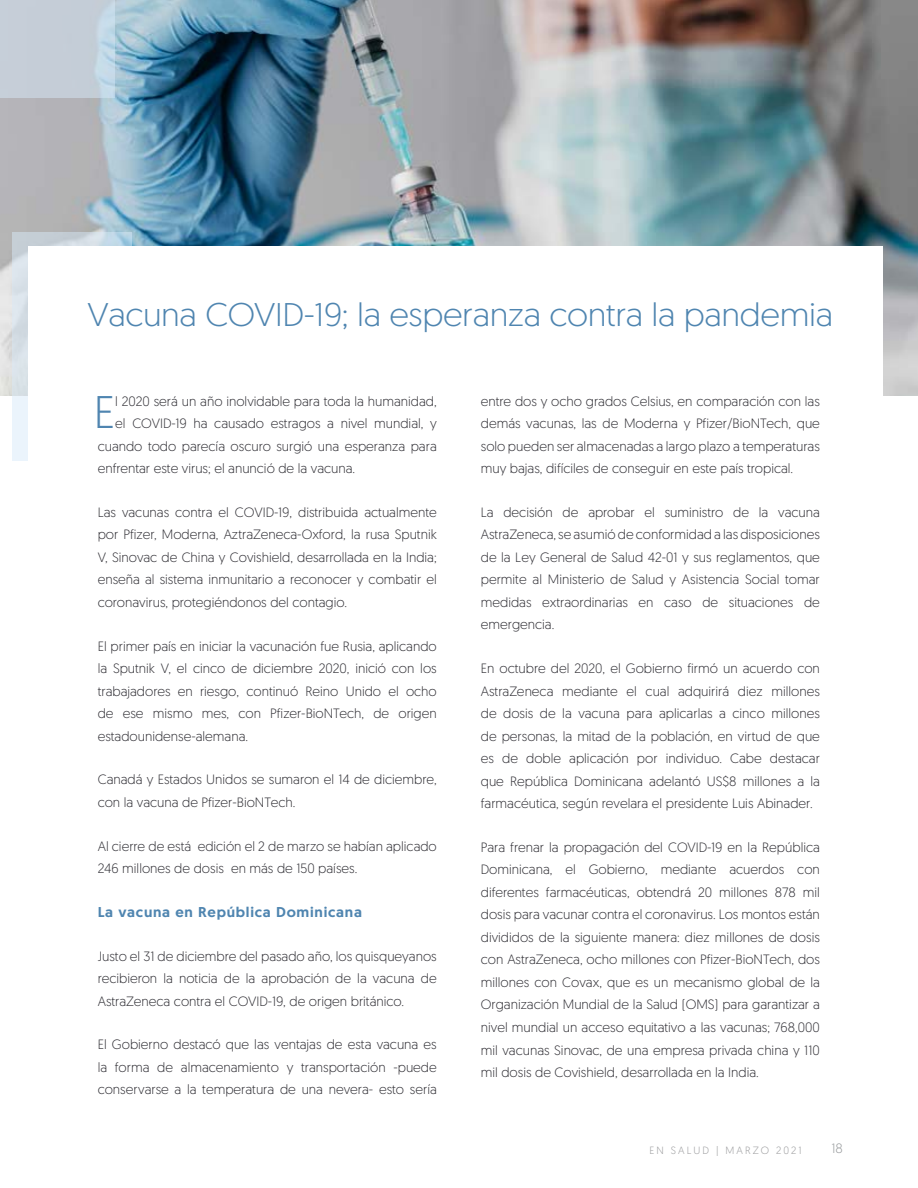
<style>
.page{position:relative;width:918px;height:1188px;background:#fff}
.page>*{position:absolute;margin:0;border:0;box-sizing:border-box;transform-origin:0 0}
.t1{font:300 45.6px "Geomanist";color:#4f85b0}
.t2{font:300 32.85px "Geomanist";letter-spacing:-.01em;color:#4f85b0;scale:1.05 1}
.t3{font:500 14.25px "Geomanist";letter-spacing:.05em;color:#4f85b0;scale:1.05 1}
.t4{font:300 13.5px/22.5px "Geomanist";color:#302f35;text-align:justify}
.t5{font:300 13.5px "Geomanist";color:#979a9c}
.t6{font:300 10.5px "Geomanist";letter-spacing:.2em;color:#999a9c}
</style>
<div class="page">
<img style="left:0;top:0;width:918px;height:396px">
<div style="left:0;top:0;width:115px;height:98px;background:linear-gradient(to right,#c6cbd4,#c3d2de)"></div>
<svg style="left:12px;top:232px;width:119px;height:228px;background:#d6e0e8"></svg>
<div style="left:29px;top:246px;width:854px;height:234px;background:#fff"></div>
<h2 class="t2" style="left:88px;top:294px;width:712px">Vacuna COVID-19; la esperanza contra la pandemia</h2>
<h1 class="t1" style="left:94px;top:383px;width:23px">E</h1>
<p class="t4" style="left:115px;top:389px;width:323px">l 2020 será un año inolvidable para toda la humanidad,</p>
<p class="t4" style="left:115px;top:412px;width:323px">el COVID-19 ha causado estragos a nivel mundial, y</p>
<p class="t4" style="left:98px;top:434px;width:341px">cuando todo parecía oscuro surgió una esperanza para</p>
<p class="t4" style="left:98px;top:457px;width:259px">enfrentar este virus; el anunció de la vacuna.</p>
<p class="t4" style="left:98px;top:500px;width:341px">Las vacunas contra el COVID-19, distribuida actualmente por Pfizer, Moderna, AztraZeneca-Oxford, la rusa Sputnik V, Sinovac de China y Covishield, desarrollada en la India; enseña al sistema inmunitario a reconocer y combatir el coronavirus, protegiéndonos del contagio.</p>
<p class="t4" style="left:98px;top:634px;width:341px">El primer país en iniciar la vacunación fue Rusia, aplicando la Sputnik V, el cinco de diciembre 2020, inició con los trabajadores en riesgo, continuó Reino Unido el ocho de ese mismo mes, con Pfizer-BioNTech, de origen estadounidense-alemana.</p>
<p class="t4" style="left:98px;top:768px;width:341px">Canadá y Estados Unidos se sumaron el 14 de diciembre, con la vacuna de Pfizer-BioNTech.</p>
<p class="t4" style="left:98px;top:834px;width:341px">Al cierre de está edición el 2 de marzo se habían aplicado<br>246 millones de dosis en más de 150 países.</p>
<p class="t3" style="left:98px;top:902px;width:253px">La vacuna en República Dominicana</p>
<p class="t4" style="left:98px;top:944px;width:341px">Justo el 31 de diciembre del pasado año, los quisqueyanos recibieron la noticia de la aprobación de la vacuna de AstraZeneca contra el COVID-19, de origen británico.</p>
<p class="t4" style="left:98px;top:1033px;width:341px">El Gobierno destacó que las ventajas de esta vacuna es la forma de almacenamiento y transportación -puede conservarse a la temperatura de una nevera- esto sería</p>
<p class="t4" style="left:481px;top:389px;width:341px">entre dos y ocho grados Celsius, en comparación con las demás vacunas, las de Moderna y Pfizer/BioNTech, que solo pueden ser almacenadas a largo plazo a temperaturas muy bajas, difíciles de conseguir en este país tropical.</p>
<p class="t4" style="left:481px;top:500px;width:341px">La decisión de aprobar el suministro de la vacuna AstraZeneca, se asumió de conformidad a las disposiciones de la Ley General de Salud 42-01 y sus reglamentos, que permite al Ministerio de Salud y Asistencia Social tomar medidas extraordinarias en caso de situaciones de emergencia.</p>
<p class="t4" style="left:481px;top:657px;width:341px">En octubre del 2020, el Gobierno firmó un acuerdo con AstraZeneca mediante el cual adquirirá diez millones de dosis de la vacuna para aplicarlas a cinco millones de personas, la mitad de la población, en virtud de que es de doble aplicación por individuo. Cabe destacar que República Dominicana adelantó US$8 millones a la farmacéutica, según revelara el presidente Luis Abinader.</p>
<p class="t4" style="left:481px;top:835px;width:341px">Para frenar la propagación del COVID-19 en la República Dominicana, el Gobierno, mediante acuerdos con diferentes farmacéuticas, obtendrá 20 millones 878 mil dosis para vacunar contra el coronavirus. Los montos están divididos de la siguiente manera: diez millones de dosis con AstraZeneca, ocho millones con Pfizer-BioNTech, dos millones con Covax, que es un mecanismo global de la Organización Mundial de la Salud (OMS) para garantizar a nivel mundial un acceso equitativo a las vacunas; 768,000 mil vacunas Sinovac, de una empresa privada china y 110 mil dosis de Covishield, desarrollada en la India.</p>
<p class="t6" style="left:650px;top:1144px;width:154px">EN SALUD | MARZO 2021</p>
<p class="t5" style="left:832px;top:1140px;width:13px">18</p>
</div>
